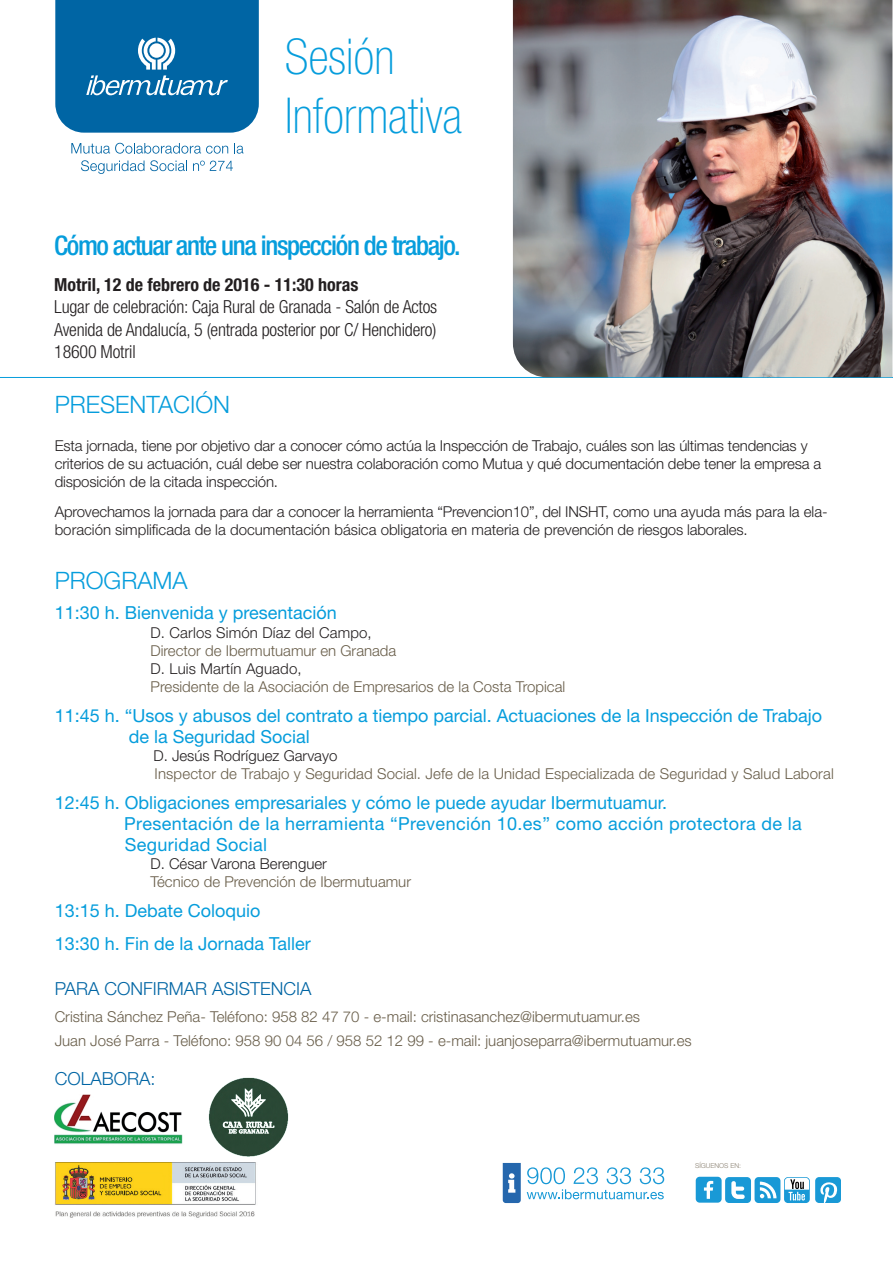
<style>
.page{position:relative;width:893px;height:1263px;background:#fff}
.page>*{position:absolute;margin:0;border:0;box-sizing:border-box;transform-origin:0 0}
.t1{font:100 condensed 49.5px/59.4px "Helvetica Neue LT Std";color:#069ddc}
.t2{font:500 condensed 27px "Helvetica Neue LT Std";letter-spacing:-.05em;color:#069ddc}
.t3{font:300 24px "Helvetica Neue LT Std";color:#069ddc}
.t4{font:18px/21px "Helvetica Neue LT Std";color:#069ddc}
.t5{font:18px/21px "Helvetica Neue LT Std";letter-spacing:.02em;color:#069ddc}
.t6{font:300 condensed 18px/22.5px "Helvetica Neue LT Std";letter-spacing:-.01em;color:#231f20;text-align:justify}
.t7{font:700 condensed 18px "Helvetica Neue LT Std";color:#231f20}
.t8{font:300 18px "Helvetica Neue LT Std";color:#0065a4}
.t9{font:300 15px/18px "Helvetica Neue LT Std";letter-spacing:-.01em;color:#231f20}
.t10{font:300 15px/24px "Helvetica Neue LT Std";color:#685d49}
.t11{font:300 15px "Helvetica Neue LT Std";letter-spacing:.01em;color:#231f20}
.t12{font:300 6.75px "Helvetica Neue LT Std";color:#887f6f}
</style>
<div class="page">
<hr style="left:0;top:377px;width:893px;height:1px;background:#069ddc">
<svg style="left:55px;top:0;width:204px;height:133px;background:#1471ab"></svg>
<svg style="left:71px;top:143px;width:157px;height:11px"></svg>
<svg style="left:234px;top:143px;width:10px;height:11px"></svg>
<svg style="left:81px;top:160px;width:63px;height:14px"></svg>
<svg style="left:150px;top:160px;width:37px;height:11px"></svg>
<svg style="left:193px;top:161px;width:40px;height:10px"></svg>
<img style="left:513px;top:0;width:379px;height:377px">
<img style="left:55px;top:1162px;width:201px;height:56px">
<svg style="left:503px;top:1163px;width:18px;height:40px"></svg>
<svg style="left:527px;top:1167px;width:137px;height:32px"></svg>
<div style="left:696px;top:1177px;width:26px;height:26px;background:#1999d6;border-radius:4px"></div>
<svg style="left:704px;top:1181px;width:9px;height:18px"></svg>
<div style="left:725px;top:1177px;width:26px;height:26px;background:#1999d6;border-radius:4px"></div>
<div style="left:754px;top:1177px;width:26px;height:26px;background:#1999d6;border-radius:4px"></div>
<svg style="left:760px;top:1181px;width:16px;height:17px"></svg>
<svg style="left:731px;top:1181px;width:14px;height:18px"></svg>
<svg style="left:784px;top:1177px;width:56px;height:26px"></svg>
<img style="left:55px;top:1094px;width:128px;height:50px">
<img style="left:208px;top:1077px;width:81px;height:80px">
<h1 class="t1" style="left:285px;top:26px;width:179px">Sesión<br>Informativa</h1>
<h2 class="t2" style="left:54px;top:229px;width:408px">Cómo actuar ante una inspección de trabajo.</h2>
<p class="t7" style="left:54px;top:273px;width:306px">Motril, 12 de febrero de 2016 - 11:30 horas</p>
<p class="t6" style="left:54px;top:295px;width:385px">Lugar de celebración: Caja Rural de Granada - Salón de Actos Avenida de Andalucía, 5 (entrada posterior por C/ Henchidero)<br>18600 Motril</p>
<h3 class="t3" style="left:55px;top:390px;width:177px">PRESENTACIÓN</h3>
<p class="t9" style="left:55px;top:436px;width:768px">Esta jornada, tiene por objetivo dar a conocer cómo actúa la Inspección de Trabajo, cuáles son las últimas tendencias y criterios de su actuación, cuál debe ser nuestra colaboración como Mutua y qué documentación debe tener la empresa a disposición de la citada inspección.</p>
<p class="t9" style="left:55px;top:502px;width:774px">Aprovechamos la jornada para dar a conocer la herramienta “Prevencion10”, del INSHT, como una ayuda más para la ela&shy;boración simplificada de la documentación básica obligatoria en materia de prevención de riesgos laborales.</p>
<h3 class="t3" style="left:55px;top:565px;width:134px">PROGRAMA</h3>
<p class="t4" style="left:55px;top:601px;width:284px">11:30 h. Bienvenida y presentación</p>
<p class="t11" style="left:151px;top:623px;width:223px">D. Carlos Simón Díaz del Campo,</p>
<p class="t10" style="left:150px;top:638px;width:247px">Director de Ibermutuamur en Granada</p>
<p class="t11" style="left:150px;top:659px;width:153px">D. Luis Martín Aguado,</p>
<p class="t10" style="left:151px;top:674px;width:416px">Presidente de la Asociación de Empresarios de la Costa Tropical</p>
<p class="t4" style="left:129px;top:705px;width:695px;text-indent:-74px">11:45 h. “Usos y abusos del contrato a tiempo parcial. Actuaciones de la Inspección de Trabajo de la Seguridad Social</p>
<p class="t9" style="left:153px;top:746px;width:185px">D. Jesús Rodríguez Garvayo</p>
<p class="t10" style="left:155px;top:761px;width:681px">Inspector de Trabajo y Seguridad Social. Jefe de la Unidad Especializada de Seguridad y Salud Laboral</p>
<p class="t5" style="left:124px;top:792px;width:679px;text-indent:-70px">12:45 h. Obligaciones empresariales y cómo le puede ayudar Ibermutuamur.<br>Presentación de la herramienta “Prevención 10.es” como acción protectora de la<br>Seguridad Social</p>
<p class="t9" style="left:150px;top:854px;width:178px">D. César Varona Berenguer</p>
<p class="t10" style="left:150px;top:869px;width:262px">Técnico de Prevención de Ibermutuamur</p>
<p class="t4" style="left:55px;top:894px;width:258px;line-height:33px">13:15 h. Debate Coloquio<br>13:30 h. Fin de la Jornada Taller</p>
<p class="t8" style="left:55px;top:978px;width:258px">PARA CONFIRMAR ASISTENCIA</p>
<p class="t10" style="left:55px;top:1004px;width:638px">Cristina Sánchez Peña- Teléfono: 958 82 47 70 - e-mail: cristinasanchez@ibermutuamur.es<br>Juan José Parra - Teléfono: 958 90 04 56 / 958 52 12 99 - e-mail: juanjoseparra@ibermutuamur.es</p>
<p class="t8" style="left:55px;top:1068px;width:102px">COLABORA:</p>
<p class="t12" style="left:695px;top:1162px;width:47px">SÍGUENOS EN:</p>
</div>
